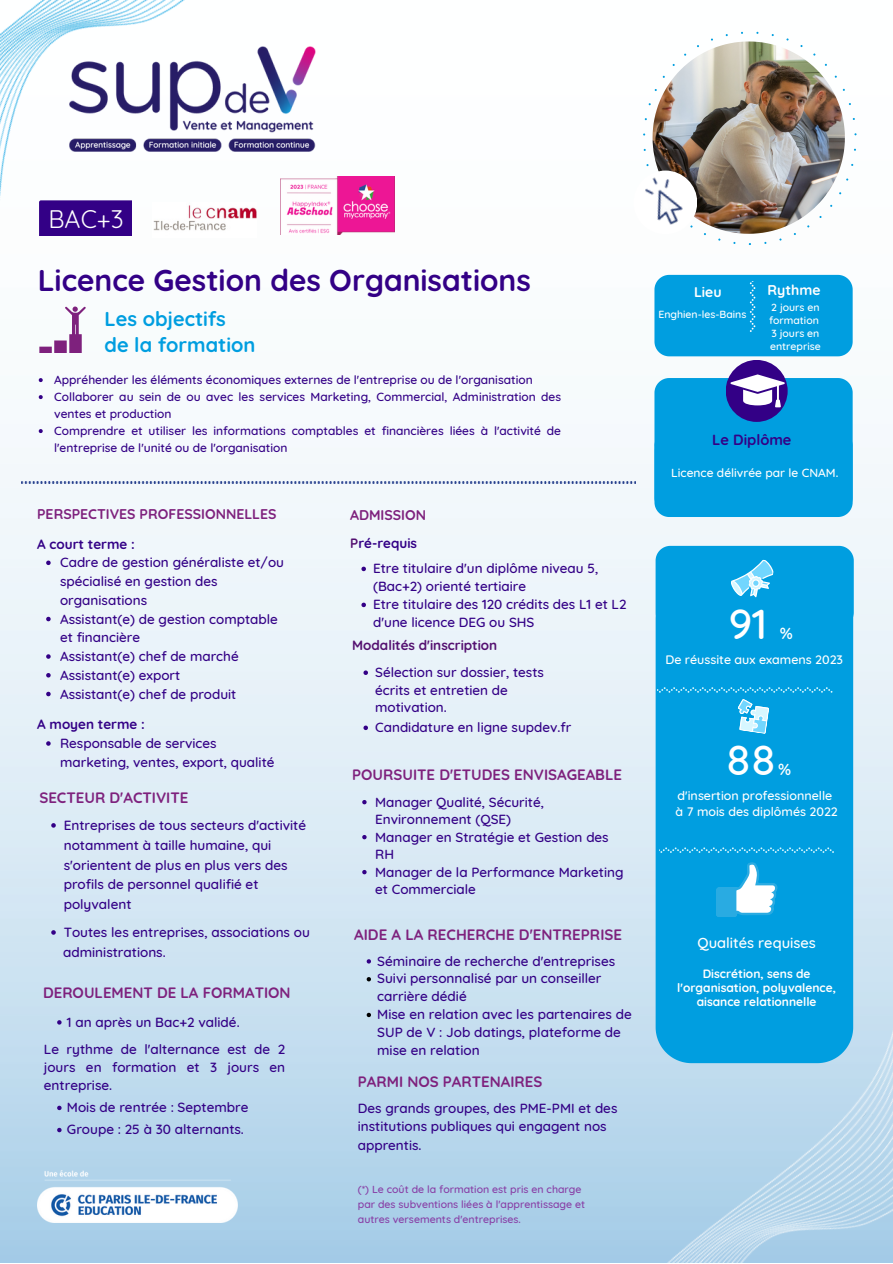
<style>
.page{position:relative;width:893px;height:1264px;background:#fff}
.page>*{position:absolute;margin:0;border:0;box-sizing:border-box;transform-origin:0 0}
.t1{font:500 42.75px "Quicksand";color:#fff}
.t2{font:500 42.6px "Quicksand";color:#fff}
.t3{font:700 30px "Quicksand";color:#330086}
.t4{font:24.75px "Quicksand";color:#fff}
.t5{font:700 20.1px "Quicksand";color:#009ee0}
.t6{font:500 16.35px "Quicksand";color:#fff}
.t7{font:700 15px "Quicksand";color:#7e217d}
.t8{font:500 14.7px "Quicksand";color:#fff}
.t9{font:700 14.7px "Quicksand";color:#330086}
.t10{font:700 14.1px "Quicksand";color:#7e217d}
.t11{font:700 14.1px "Quicksand";color:#fff}
.t12{font:500 13.5px/18.8px "Quicksand";color:#330086}
.t13{font:700 13.5px "Quicksand";color:#330086}
.t14{font:700 13.5px "Quicksand";color:#541070}
.t15{font:500 12.45px "Quicksand";color:#fff}
.t16{font:500 12px/17px "Quicksand";color:#330086}
.t17{font:700 12px/14px "Quicksand";color:#fff;text-align:center}
.t18{font:500 12px "Quicksand";color:#fff}
.t19{font:500 10.5px/15px "Quicksand";color:#883fa6}
.t20{font:500 10.5px/13px "Quicksand";color:#fff}
.s1{color:#541070}
</style>
<div class="page">
<img style="left:0;top:31px;width:892px;height:1231px">
<div style="left:655px;top:627px;width:198px;height:252px;background:#009ee0"></div>
<svg style="left:643px;top:32px;width:213px;height:213px"></svg>
<img style="left:652px;top:41px;width:192px;height:193px">
<img style="left:451px;top:879px;width:441px;height:383px">
<svg style="left:657px;top:687px;width:175px;height:5px"></svg>
<svg style="left:659px;top:847px;width:174px;height:6px"></svg>
<div style="left:654px;top:275px;width:198px;height:81px;background:#009ee0"></div>
<div style="left:725px;top:360px;width:62px;height:62px;background:#330086;border-radius:50%"></div>
<svg style="left:654px;top:374px;width:198px;height:143px;background:#129bdc"></svg>
<svg style="left:734px;top:698px;width:36px;height:36px"></svg>
<svg style="left:655px;top:546px;width:198px;height:81px;background:#0ba2e1"></svg>
<img style="left:632px;top:169px;width:63px;height:63px">
<img style="left:0;top:0;width:350px;height:393px">
<img style="left:69px;top:46px;width:246px;height:106px">
<svg style="left:715px;top:862px;width:62px;height:55px"></svg>
<img style="left:152px;top:202px;width:105px;height:35px">
<img style="left:37px;top:1170px;width:200px;height:52px">
<img style="left:22px;top:481px;width:613px;height:2px">
<img style="left:280px;top:177px;width:115px;height:57px">
<svg style="left:39px;top:378px;width:4px;height:4px"></svg>
<svg style="left:39px;top:395px;width:4px;height:4px"></svg>
<svg style="left:39px;top:429px;width:4px;height:4px"></svg>
<svg style="left:361px;top:566px;width:5px;height:5px"></svg>
<svg style="left:361px;top:602px;width:5px;height:5px"></svg>
<svg style="left:51px;top:823px;width:5px;height:4px"></svg>
<svg style="left:51px;top:930px;width:5px;height:4px"></svg>
<svg style="left:362px;top:800px;width:4px;height:4px"></svg>
<svg style="left:362px;top:835px;width:4px;height:4px"></svg>
<svg style="left:362px;top:870px;width:4px;height:4px"></svg>
<svg style="left:363px;top:670px;width:5px;height:5px"></svg>
<svg style="left:363px;top:725px;width:5px;height:5px"></svg>
<svg style="left:57px;top:1020px;width:5px;height:4px"></svg>
<svg style="left:57px;top:1105px;width:5px;height:5px"></svg>
<svg style="left:57px;top:1127px;width:5px;height:5px"></svg>
<svg style="left:46px;top:560px;width:5px;height:5px"></svg>
<svg style="left:46px;top:617px;width:5px;height:4px"></svg>
<svg style="left:46px;top:654px;width:5px;height:4px"></svg>
<svg style="left:46px;top:673px;width:5px;height:4px"></svg>
<svg style="left:46px;top:691px;width:5px;height:5px"></svg>
<svg style="left:46px;top:741px;width:5px;height:4px"></svg>
<svg style="left:366px;top:959px;width:5px;height:4px"></svg>
<svg style="left:366px;top:977px;width:5px;height:4px"></svg>
<svg style="left:366px;top:1012px;width:5px;height:5px"></svg>
<p class="t4" style="left:49px;top:203px;width:77px">BAC+3</p>
<p class="t3" style="left:38px;top:261px;width:494px">Licence Gestion des Organisations</p>
<p class="t5" style="left:104px;top:305px;width:123px">Les objectifs</p>
<p class="t5" style="left:104px;top:331px;width:152px">de la formation</p>
<p class="t16" style="left:54px;top:371px;width:480px">Appréhender les éléments économiques externes de l'entreprise ou de l'organisation</p>
<p class="t16" style="left:54px;top:388px;width:508px">Collaborer au sein de ou avec les services Marketing, Commercial, Administration des ventes et production</p>
<p class="t16" style="left:54px;top:422px;width:508px">Comprendre et utiliser les informations comptables et financières liées à l'activité de l'entreprise de l'unité ou de l'organisation</p>
<p class="t10" style="left:37px;top:505px;width:241px">PERSPECTIVES PROFESSIONNELLES</p>
<p class="t13" style="left:37px;top:535px;width:99px">A court terme :</p>
<p class="t12" style="left:60px;top:553px;width:225px">Cadre de gestion généraliste et/ou spécialisé en gestion des organisations</p>
<p class="t12" style="left:60px;top:609px;width:219px">Assistant(e) de gestion comptable et financière</p>
<p class="t12" style="left:60px;top:646px;width:180px">Assistant(e) chef de marché</p>
<p class="t12" style="left:60px;top:665px;width:122px">Assistant(e) export</p>
<p class="t12" style="left:60px;top:684px;width:178px">Assistant(e) chef de produit</p>
<p class="t13" style="left:37px;top:715px;width:109px">A moyen terme :</p>
<p class="t12" style="left:60px;top:733px;width:216px">Responsable de services marketing, ventes, export, qualité</p>
<p class="t7" style="left:39px;top:788px;width:151px">SECTEUR D'ACTIVITE</p>
<p class="t12" style="left:64px;top:815px;width:244px;line-height:19.6px">Entreprises de tous secteurs d'activité notamment à taille humaine, qui s'orientent de plus en plus vers des profils de personnel qualifié et polyvalent</p>
<p class="t12" style="left:64px;top:922px;width:248px">Toutes les entreprises, associations ou</p>
<p class="t12" style="left:63px;top:942px;width:104px">administrations.</p>
<p class="t7" style="left:43px;top:983px;width:249px">DEROULEMENT DE LA FORMATION</p>
<p class="t12" style="left:67px;top:1012px;width:174px">1 an après un Bac+2 validé.</p>
<p class="t12" style="left:44px;top:1040px;width:243px;line-height:17.9px;text-align:justify">Le rythme de l'alternance est de 2 jours en formation et 3 jours en entreprise.</p>
<p class="t12" style="left:67px;top:1097px;width:183px">Mois de rentrée : Septembre</p>
<p class="t12" style="left:67px;top:1119px;width:178px">Groupe : 25 à 30 alternants.</p>
<p class="t10" style="left:350px;top:505px;width:78px">ADMISSION</p>
<p class="t13" style="left:350px;top:535px;width:68px"><span class="s1">P</span>ré-requis</p>
<p class="t12" style="left:373px;top:559px;width:227px;line-height:18px">Etre titulaire d'un diplôme niveau 5, (Bac+2) orienté tertiaire</p>
<p class="t12" style="left:373px;top:595px;width:255px;line-height:18px">Etre titulaire des 120 crédits des L1 et L2 d'une licence DEG ou SHS</p>
<p class="t14" style="left:352px;top:636px;width:146px">Modalités d'inscription</p>
<p class="t12" style="left:375px;top:663px;width:170px;line-height:17.5px">Sélection sur dossier, tests écrits et entretien de motivation.</p>
<p class="t12" style="left:375px;top:718px;width:198px">Candidature en ligne supdev.fr</p>
<p class="t7" style="left:352px;top:765px;width:271px">POURSUITE D'ETUDES ENVISAGEABLE</p>
<p class="t12" style="left:375px;top:793px;width:170px;line-height:17.5px">Manager Qualité, Sécurité,<br>Environnement (QSE)</p>
<p class="t12" style="left:375px;top:828px;width:235px;line-height:17.5px">Manager en Stratégie et Gestion des<br>RH</p>
<p class="t12" style="left:375px;top:863px;width:250px;line-height:17.5px">Manager de la Performance Marketing et Commerciale</p>
<p class="t7" style="left:354px;top:925px;width:269px">AIDE A LA RECHERCHE D'ENTREPRISE</p>
<p class="t12" style="left:377px;top:951px;width:239px">Séminaire de recherche d'entreprises</p>
<p class="t12" style="left:377px;top:969px;width:226px;line-height:17.9px">Suivi personnalisé par un conseiller carrière dédié</p>
<p class="t12" style="left:377px;top:1005px;width:256px;line-height:17.9px">Mise en relation avec les partenaires de<br>SUP de V : Job datings, plateforme de mise en relation</p>
<p class="t7" style="left:358px;top:1071px;width:186px">PARMI NOS PARTENAIRES</p>
<p class="t12" style="left:358px;top:1098px;width:261px">Des grands groupes, des PME-PMI et des institutions publiques qui engagent nos apprentis.</p>
<p class="t19" style="left:358px;top:1181px;width:229px">(*) Le coût de la formation est pris en charge par des subventions liées à l'apprentissage et autres versements d'entreprises.</p>
<p class="t11" style="left:694px;top:282px;width:29px">Lieu</p>
<p class="t11" style="left:767px;top:281px;width:54px">Rythme</p>
<p class="t20" style="left:658px;top:307px;width:89px">Enghien-les-Bains</p>
<p class="t20" style="left:769px;top:300px;width:52px">2 jours en formation</p>
<p class="t20" style="left:770px;top:327px;width:52px">3 jours en entreprise</p>
<p class="t9" style="left:712px;top:430px;width:81px">Le Diplôme</p>
<p class="t18" style="left:671px;top:465px;width:168px">Licence délivrée par le CNAM.</p>
<p class="t2" style="left:728px;top:596px;width:40px">91</p>
<p class="t6" style="left:779px;top:622px;width:15px">%</p>
<p class="t15" style="left:665px;top:652px;width:179px">De réussite aux examens 2023</p>
<p class="t1" style="left:726px;top:732px;width:51px">88</p>
<p class="t6" style="left:778px;top:758px;width:15px">%</p>
<p class="t15" style="left:677px;top:787px;width:156px">d'insertion professionnelle</p>
<p class="t15" style="left:675px;top:803px;width:164px">à 7 mois des diplômés 2022</p>
<p class="t8" style="left:697px;top:933px;width:120px">Qualités requises</p>
<p class="t17" style="left:677px;top:966px;width:160px">Discrétion, sens de l'organisation, polyvalence, aisance relationnelle</p>
</div>
